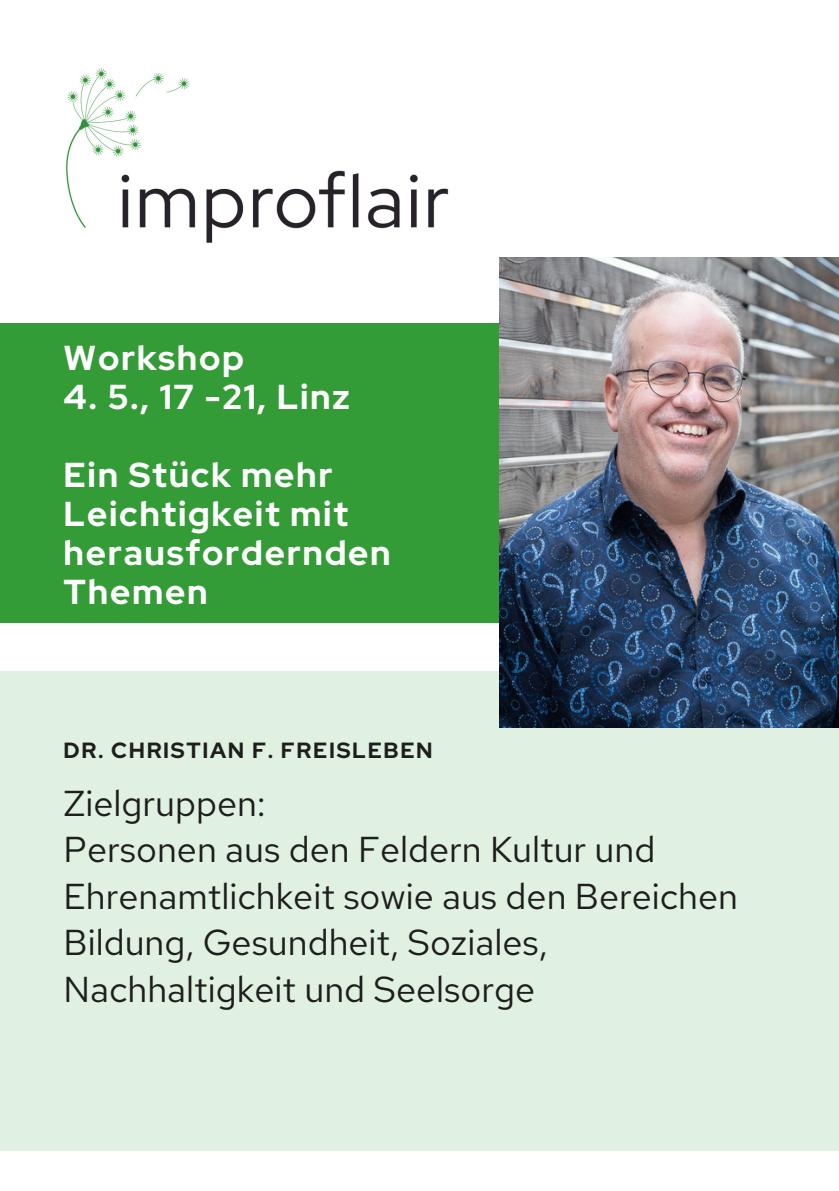
<style>
.page{position:relative;width:839px;height:1191px;background:#fff}
.page>*{position:absolute;margin:0;border:0;box-sizing:border-box;transform-origin:0 0}
.t1{font:36px/46.4px "Red Hat Text";color:#1e1e1c}
.t2{font:700 34.6px/39px "Red Hat Display";letter-spacing:.05em;color:#fff}
.t3{font:700 22px "Red Hat Display";letter-spacing:.075em;color:#1e1e1c}
</style>
<div class="page">
<img style="left:65px;top:68px;width:384px;height:175px">
<div style="left:0;top:672px;width:838px;height:479px;background:#e0f0e1"></div>
<div style="left:0;top:323px;width:838px;height:300px;background:#339c37"></div>
<img style="left:499px;top:258px;width:339px;height:469px">
<h1 class="t2" style="left:64px;top:339px;width:182px">Workshop</h1>
<h1 class="t2" style="left:64px;top:378px;width:288px">4. 5., 17 -21, Linz</h1>
<h1 class="t2" style="left:64px;top:456px;width:329px">Ein Stück mehr<br>Leichtigkeit mit herausfordernden<br>Themen</h1>
<h2 class="t3" style="left:64px;top:736px;width:370px">DR. CHRISTIAN F. FREISLEBEN</h2>
<p class="t1" style="left:64px;top:780px;width:675px">Zielgruppen:<br>Personen aus den Feldern Kultur und<br>Ehrenamtlichkeit sowie aus den Bereichen<br>Bildung, Gesundheit, Soziales,<br>Nachhaltigkeit und Seelsorge</p>
</div>
